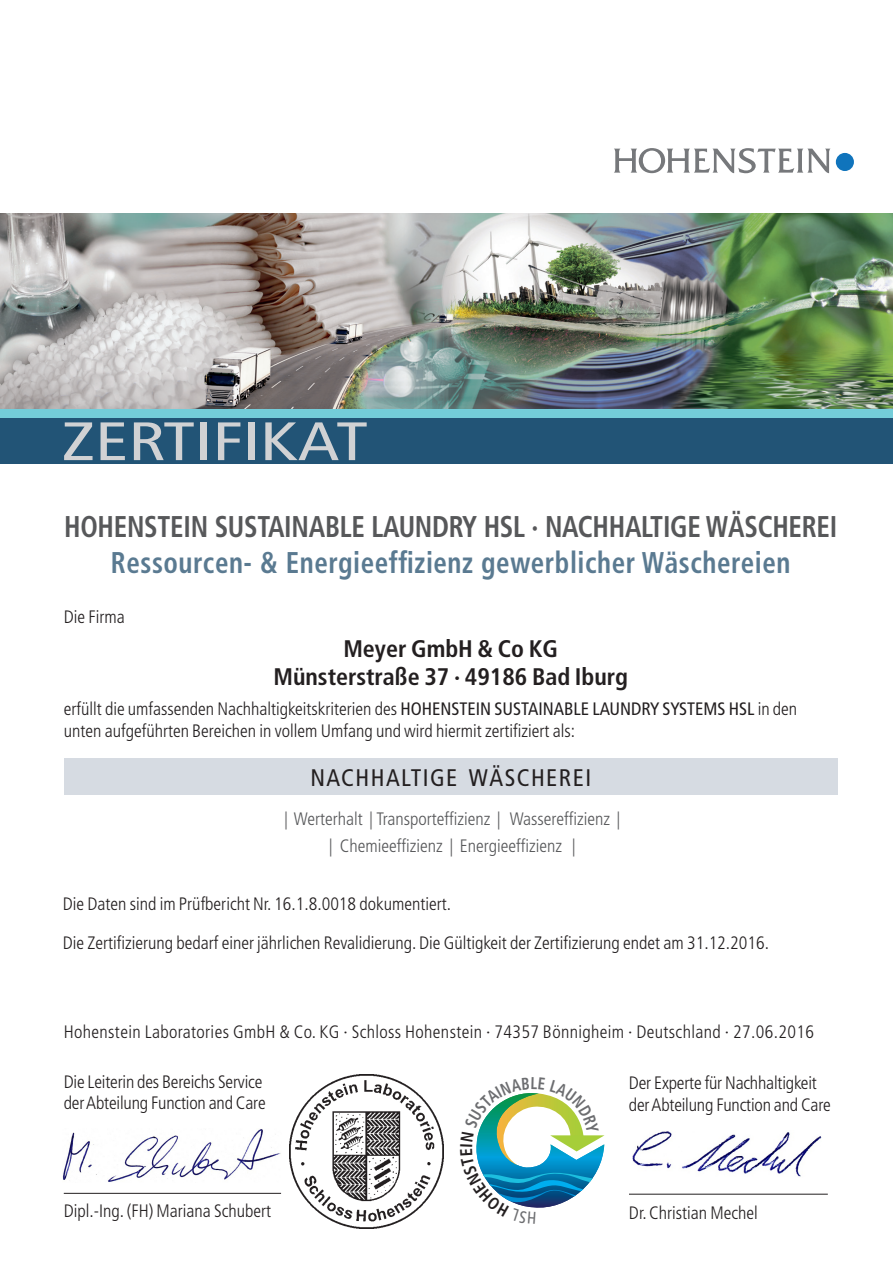
<style>
.page{position:relative;width:893px;height:1263px;background:#fff}
.page>*{position:absolute;margin:0;border:0;box-sizing:border-box;transform-origin:0 0}
.t1{font:condensed 54px "Frutiger";color:#d1d2d4;scale:1.33 1}
._1_Headlline{font:700 condensed 30px "Frutiger";letter-spacing:-.01em;color:#57585a;scale:.9 1}
._1_Headlline-2{font:700 condensed 30px "Frutiger";letter-spacing:.02em;color:#5a7a91;scale:.9 1}
.Firma{font:700 condensed 24px/28.8px "Frutiger";color:#231f20;text-align:center}
.Text{font:condensed 24px "Frutiger";letter-spacing:.06em;color:#231f20}
.Text-2{font:300 condensed 18px/21.6px "Frutiger";color:#231f20}
.Text-3{font:300 condensed 18px "Frutiger";letter-spacing:.02em;color:#231f20}
.Text-4{font:300 condensed 18px "Frutiger";color:#57585a}
.s1{font-weight:400}
.s2{font-family:"Folio Std";font-stretch:normal}
</style>
<div class="page">
<div style="left:64px;top:759px;width:774px;height:36px;background:#d6dbe2"></div>
<img style="left:0;top:214px;width:893px;height:195px">
<svg style="left:614px;top:148px;width:216px;height:25px"></svg>
<div style="left:836px;top:153px;width:18px;height:18px;background:#1074bc;border-radius:50%"></div>
<div style="left:0;top:409px;width:893px;height:10px;background:#74cdd9"></div>
<div style="left:0;top:419px;width:893px;height:45px;background:#225476"></div>
<img style="left:63px;top:1129px;width:218px;height:53px">
<img style="left:290px;top:1074px;width:154px;height:154px">
<hr style="left:64px;top:1193px;width:217px;height:1px;background:#231f20">
<hr style="left:629px;top:1194px;width:199px;height:1px;background:#231f20">
<img style="left:632px;top:1131px;width:189px;height:46px">
<svg style="left:476px;top:1093px;width:128px;height:115px"></svg>
<p class="t1" style="left:62px;top:410px;width:232px">ZERTIFIKAT</p>
<p class="_1_Headlline" style="left:64px;top:509px;width:861px">HOHENSTEIN SUSTAINABLE LAUNDRY HSL · NACHHALTIGE WÄSCHEREI</p>
<p class="_1_Headlline-2" style="left:111px;top:545px;width:757px">Ressourcen- &amp; Energieeffizienz gewerblicher Wäschereien</p>
<p class="Text-2" style="left:64px;top:607px;width:62px">Die Firma</p>
<p class="Firma" style="left:273px;top:634px;width:356px">Meyer GmbH &amp; Co KG<br>Münsterstraße 37 · 49186 Bad Iburg</p>
<p class="Text-2" style="left:64px;top:699px;width:735px">erfüllt die umfassenden Nachhaltigkeitskriterien des <span class="s1">HOHENSTEIN SUSTAINABLE LAUNDRY SYSTEMS HSL</span> in den unten aufgeführten Bereichen in vollem Umfang und wird hiermit zertifiziert als:</p>
<p class="Text" style="left:310px;top:763px;width:282px">NACHHALTIGE WÄSCHEREI</p>
<p class="Text-4" style="left:284px;top:809px;width:338px"><span class="s2">|</span> Werterhalt <span class="s2">|</span> Transporteffizienz <span class="s2">|</span> Wassereffizienz <span class="s2">|</span></p>
<p class="Text-4" style="left:329px;top:836px;width:249px"><span class="s2">|</span> Chemieeffizienz <span class="s2">|</span> Energieeffizienz <span class="s2">|</span></p>
<p class="Text-2" style="left:63px;top:894px;width:390px">Die Daten sind im Prüfbericht Nr. 16.1.8.0018 dokumentiert.</p>
<p class="Text-2" style="left:63px;top:932px;width:708px">Die Zertifizierung bedarf einer jährlichen Revalidierung. Die Gültigkeit der Zertifizierung endet am 31.12.2016.</p>
<p class="Text-3" style="left:64px;top:1022px;width:752px">Hohenstein Laboratories GmbH &amp; Co. KG · Schloss Hohenstein · 74357 Bönnigheim · Deutschland · 27.06.2016</p>
<p class="Text-2" style="left:64px;top:1071px;width:200px">Die Leiterin des Bereichs Service</p>
<p class="Text-2" style="left:64px;top:1092px;width:203px">der Abteilung Function and Care</p>
<p class="Text-2" style="left:629px;top:1073px;width:189px">Der Experte für Nachhaltigkeit</p>
<p class="Text-2" style="left:629px;top:1094px;width:203px">der Abteilung Function and Care</p>
<p class="Text-2" style="left:64px;top:1200px;width:209px">Dipl.-Ing. (FH) Mariana Schubert</p>
<p class="Text-2" style="left:629px;top:1202px;width:130px">Dr. Christian Mechel</p>
</div>
